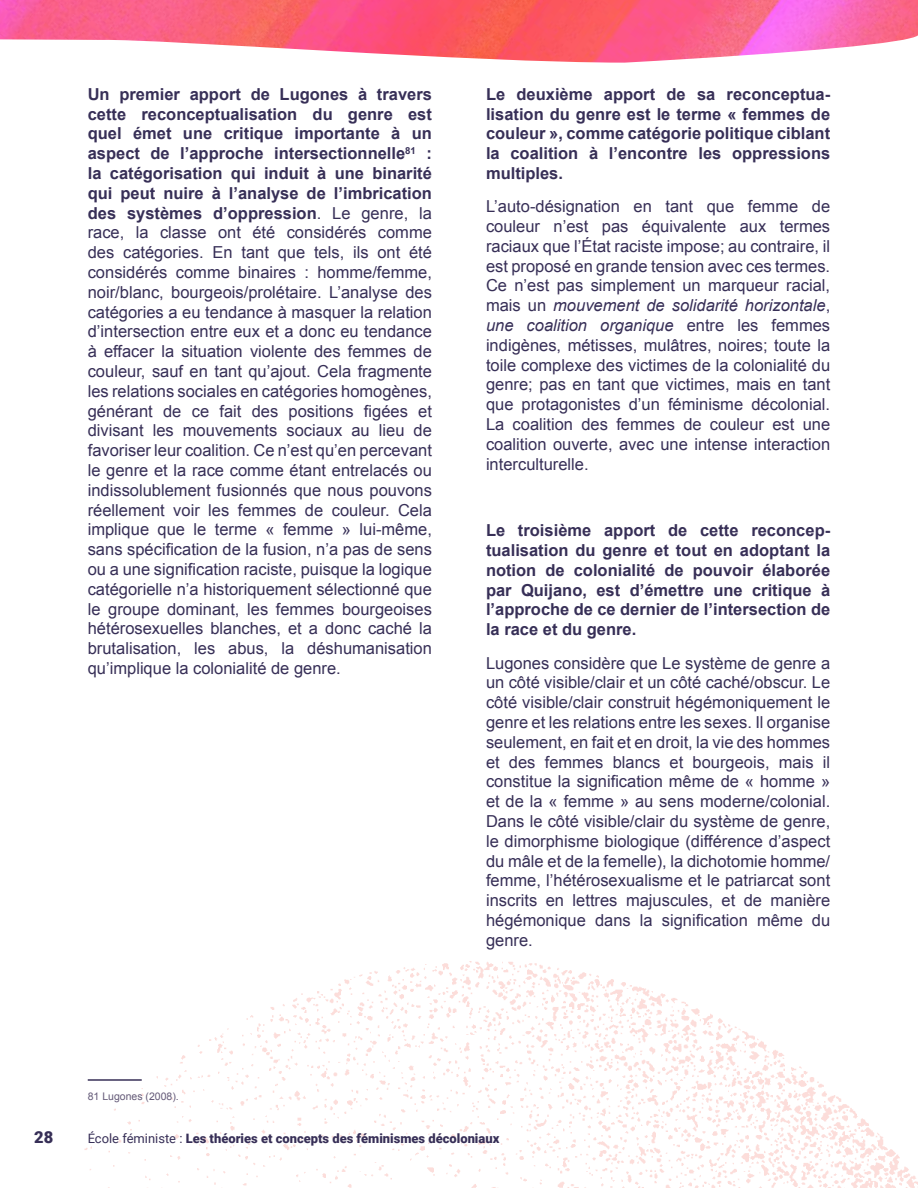
<style>
.page{position:relative;width:918px;height:1188px;background:#fff}
.page>*{position:absolute;margin:0;border:0;box-sizing:border-box;transform-origin:0 0}
.t1{font:16.5px/19.8px "Arial";color:#372f57;text-align:justify}
.t2{font:700 16.5px/19.8px "Arial";color:#372f57;text-align:justify}
.t3{font:900 16.5px "Roboto";color:#372f57}
.t4{font:900 12.9px "Roboto";color:#372f57}
.t5{font:10.5px "Arial";color:#645a78}
.s1{font-weight:700}
.s2{font-style:italic}
.s3{font-weight:400}
</style>
<div class="page">
<img style="left:84px;top:962px;width:834px;height:226px">
<hr style="left:88px;top:1079px;width:54px;height:2px;background:#372f57">
<img style="left:0;top:0;width:918px;height:63px">
<p class="t1" style="left:88px;top:84px;width:346px"><span class="s1">Un premier apport de Lugones à travers cette reconceptualisation du genre est quel émet une critique importante à un aspect de l’approche intersectionnelle</span><sup>81</sup> <span class="s1">: la catégorisation qui induit à une binarité qui peut nuire à l’analyse de l’imbrication des systèmes d’oppression</span>. Le genre, la race, la classe ont été considérés comme des catégories. En tant que tels, ils ont été considérés comme binaires : homme/femme, noir/blanc, bourgeois/prolétaire. L’analyse des catégories a eu tendance à masquer la relation d’intersection entre eux et a donc eu tendance à effacer la situation violente des femmes de couleur, sauf en tant qu’ajout. Cela fragmente les relations sociales en catégories homogènes, générant de ce fait des positions figées et divisant les mouvements sociaux au lieu de favoriser leur coalition. Ce n’est qu’en percevant le genre et la race comme étant entrelacés ou indissolublement fusionnés que nous pouvons réellement voir les femmes de couleur. Cela implique que le terme « femme » lui-même, sans spécification de la fusion, n’a pas de sens ou a une signification raciste, puisque la logique catégorielle n’a historiquement sélectionné que le groupe dominant, les femmes bourgeoises hétérosexuelles blanches, et a donc caché la brutalisation, les abus, la déshumanisation qu’implique la colonialité de genre.</p>
<p class="t2" style="left:486px;top:85px;width:346px">Le deuxième apport de sa reconceptua&shy;lisation du genre est le terme « femmes de couleur », comme catégorie politique ciblant la coalition à l’encontre les oppressions multiples.</p>
<p class="t1" style="left:486px;top:197px;width:346px">L’auto-désignation en tant que femme de couleur n’est pas équivalente aux termes raciaux que l’État raciste impose; au contraire, il est proposé en grande tension avec ces termes.<br>Ce n’est pas simplement un marqueur racial, mais un <span class="s2">mouvement de solidarité horizontale</span>, <span class="s2">une coalition organique</span> entre les femmes indigènes, métisses, mulâtres, noires; toute la toile complexe des victimes de la colonialité du genre; pas en tant que victimes, mais en tant que protagonistes d’un féminisme décolonial.<br>La coalition des femmes de couleur est une coalition ouverte, avec une intense interaction interculturelle.</p>
<p class="t2" style="left:486px;top:521px;width:346px">Le troisième apport de cette reconcep&shy;tualisation du genre et tout en adoptant la notion de colonialité de pouvoir élaborée par Quijano, est d’émettre une critique à l’approche de ce dernier de l’intersection de la race et du genre.</p>
<p class="t1" style="left:486px;top:653px;width:346px">Lugones considère que Le système de genre a un côté visible/clair et un côté caché/obscur. Le côté visible/clair construit hégémoniquement le genre et les relations entre les sexes. Il organise seulement, en fait et en droit, la vie des hommes et des femmes blancs et bourgeois, mais il constitue la signification même de « homme » et de la « femme » au sens moderne/colonial.<br>Dans le côté visible/clair du système de genre, le dimorphisme biologique (différence d’aspect du mâle et de la femelle), la dichotomie homme/ femme, l’hétérosexualisme et le patriarcat sont inscrits en lettres majuscules, et de manière hégémonique dans la signification même du genre.</p>
<p class="t5" style="left:88px;top:1090px;width:93px">81 Lugones (2008).</p>
<p class="t3" style="left:34px;top:1125px;width:21px">28</p>
<p class="t4" style="left:88px;top:1129px;width:413px"><span class="s3">École féministe :</span> Les théories et concepts des féminismes décoloniaux</p>
</div>
